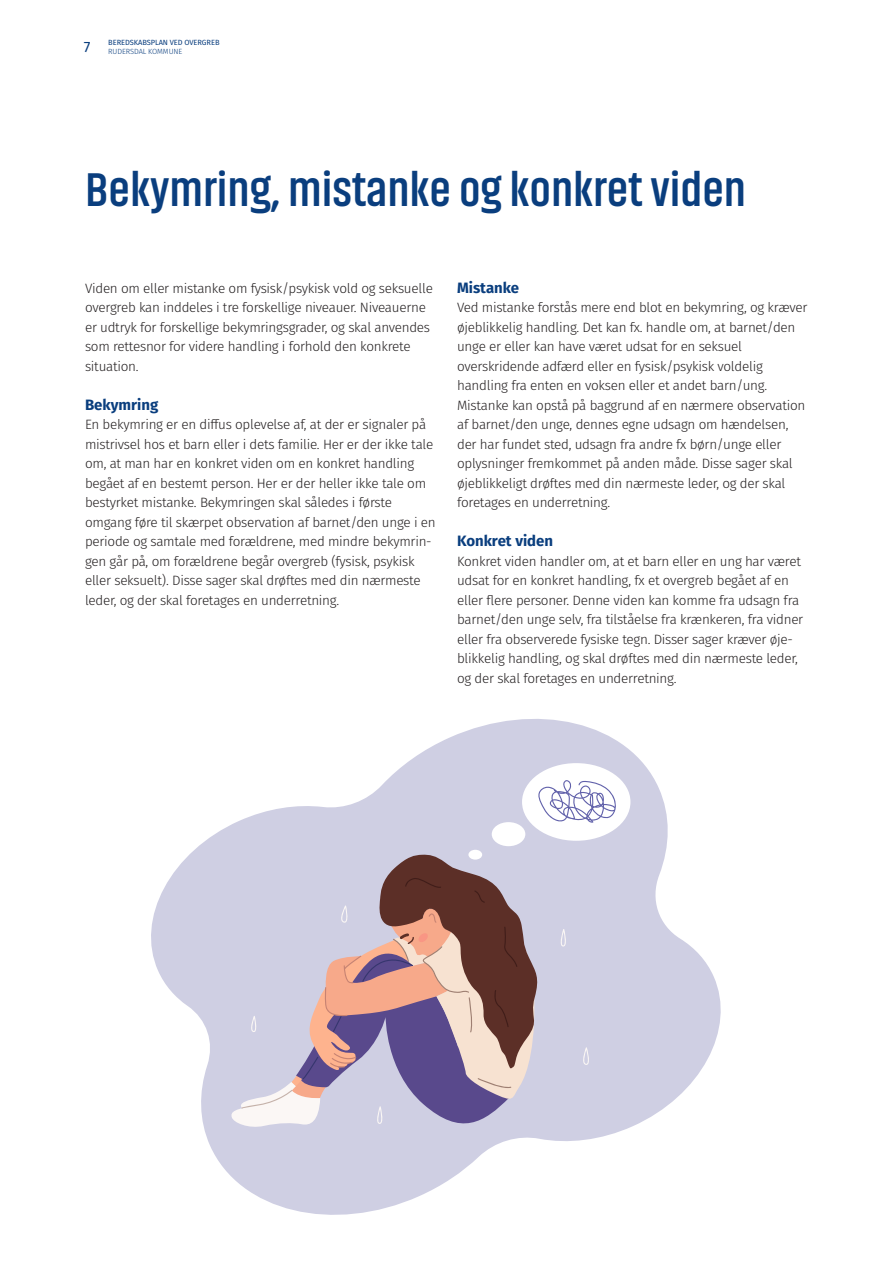
<style>
.page{position:relative;width:893px;height:1263px;background:#fff}
.page>*{position:absolute;margin:0;border:0;box-sizing:border-box;transform-origin:0 0}
.t1{font:700 48px "Qkcjwn Akhand";color:#0a3e7e}
.t2{font:700 15px "Xyhnrs Fira Sans";color:#0a3e7e}
.t3{font:300 13.5px/19.5px "Hrbbtn Fira Sans";letter-spacing:-.02em;color:#231f20}
.t4{font:7.5px "Mrrwtf Fira Sans";letter-spacing:-.01em;color:#0a3e7e}
.t5{font:300 7.5px "Ywpsmm Fira Sans";letter-spacing:-.01em;color:#0a3e7e}
.s1{font-family:"Tsmnyb Fira Sans";font-size:15px}
</style>
<div class="page">
<svg style="left:151px;top:719px;width:570px;height:496px;fill:#cfcfe3"></svg>
<div style="left:522px;top:763px;width:108px;height:78px;background:#fff;border-radius:50%"></div>
<div style="left:492px;top:822px;width:33px;height:24px;background:#fff;border-radius:50%"></div>
<div style="left:468px;top:850px;width:14px;height:9px;background:#fff;border-radius:50%"></div>
<svg style="left:538px;top:780px;width:78px;height:43px"></svg>
<svg style="left:559px;top:929px;width:8px;height:17px"></svg>
<svg style="left:581px;top:1047px;width:10px;height:18px"></svg>
<svg style="left:230px;top:854px;width:311px;height:283px;background:#b4a2af"></svg>
<p class="t4" style="left:84px;top:37px;width:137px"><span class="s1">7</span> BEREDSKABSPLAN VED OVERGREB</p>
<p class="t5" style="left:108px;top:46px;width:76px">RUDERSDAL KOMMUNE</p>
<h1 class="t1" style="left:85px;top:164px;width:663px">Bekymring, mistanke og konkret viden</h1>
<p class="t3" style="left:85px;top:278px;width:349px">Viden om eller mistanke om fysisk/psykisk vold og seksuelle overgreb kan inddeles i tre forskellige niveauer. Niveauerne er udtryk for forskellige bekymringsgrader, og skal anvendes som rettesnor for videre handling i forhold den konkrete situation.</p>
<h2 class="t2" style="left:85px;top:392px;width:75px">Bekymring</h2>
<p class="t3" style="left:85px;top:414px;width:352px">En bekymring er en diffus oplevelse af, at der er signaler på mistrivsel hos et barn eller i dets familie. Her er der ikke tale om, at man har en konkret viden om en konkret handling begået af en bestemt person. Her er der heller ikke tale om bestyrket mistanke. Bekymringen skal således i første omgang føre til skærpet observation af barnet/den unge i en periode og samtale med forældrene, med mindre bekymrin&shy;gen går på, om forældrene begår overgreb (fysisk, psykisk eller seksuelt). Disse sager skal drøftes med din nærmeste leder, og der skal foretages en underretning.</p>
<h2 class="t2" style="left:457px;top:275px;width:64px">Mistanke</h2>
<p class="t3" style="left:457px;top:297px;width:352px">Ved mistanke forstås mere end blot en bekymring, og kræver øjeblikkelig handling. Det kan fx. handle om, at barnet/den unge er eller kan have været udsat for en seksuel overskridende adfærd eller en fysisk/psykisk voldelig handling fra enten en voksen eller et andet barn/ung.<br>Mistanke kan opstå på baggrund af en nærmere observation af barnet/den unge, dennes egne udsagn om hændelsen, der har fundet sted, udsagn fra andre fx børn/unge eller oplysninger fremkommet på anden måde. Disse sager skal øjeblikkeligt drøftes med din nærmeste leder, og der skal foretages en underretning.</p>
<h2 class="t2" style="left:457px;top:528px;width:97px">Konkret viden</h2>
<p class="t3" style="left:457px;top:551px;width:348px">Konkret viden handler om, at et barn eller en ung har været udsat for en konkret handling, fx et overgreb begået af en eller flere personer. Denne viden kan komme fra udsagn fra barnet/den unge selv, fra tilståelse fra krænkeren, fra vidner eller fra observerede fysiske tegn. Disser sager kræver øje&shy;blikkelig handling, og skal drøftes med din nærmeste leder, og der skal foretages en underretning.</p>
</div>
